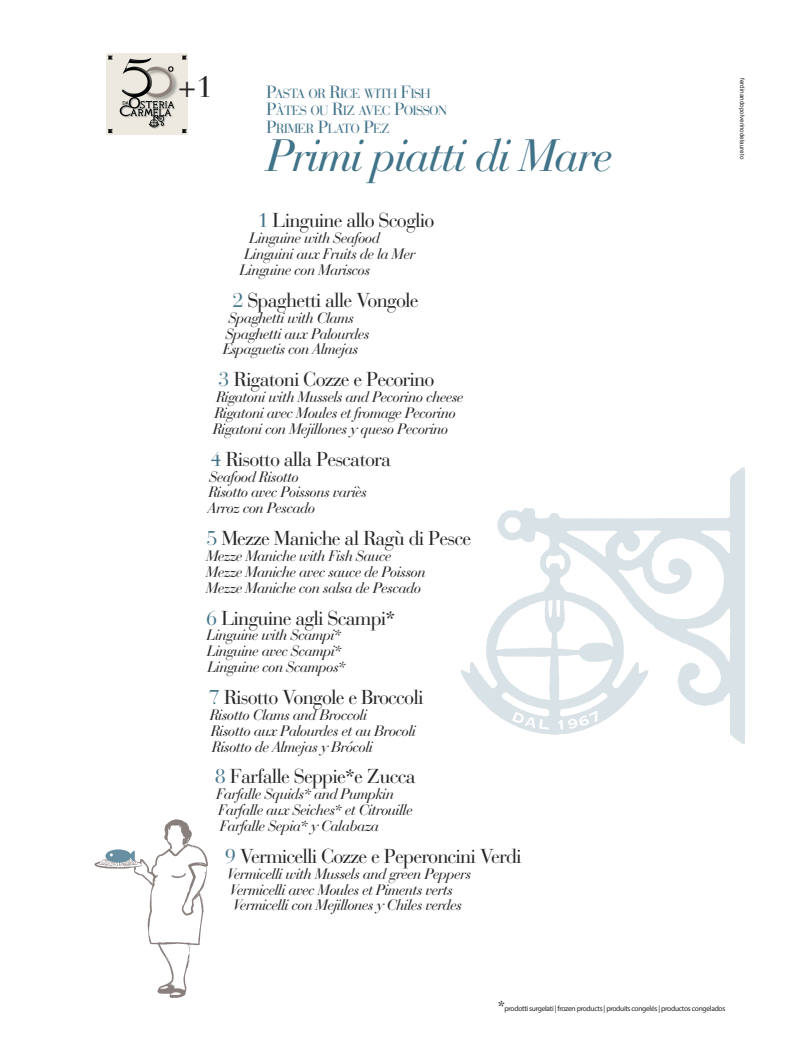
<style>
.page{position:relative;width:798px;height:1053px;background:#fff}
.page>*{position:absolute;margin:0;border:0;box-sizing:border-box;transform-origin:0 0}
.t1{font:italic 45px "Bauer Bodoni";letter-spacing:-.045em;color:#417389}
.t2{font:30px "Bauer Bodoni";color:#272627}
.t3{font:20px "Bauer Bodoni";letter-spacing:-.045em;color:#272627}
.t4{font:italic 15px/15.9px "Bauer Bodoni";letter-spacing:-.045em;color:#272627}
.t5{font:13.12px/17.5px "Bauer Bodoni";letter-spacing:-.06em;color:#417389}
.t6{font:7.5px "Myriad Pro";letter-spacing:-.04em;color:#272627}
.t7{font:6.25px "Helvetica";color:#272627}
.s1{font-size:17.5px}
.s2{color:#417389}
.s3{font-family:"Bauer Bodoni";font-size:15px}
</style>
<div class="page">
<img style="left:94px;top:819px;width:114px;height:179px">
<img style="left:461px;top:508px;width:193px;height:227px">
<svg style="left:105px;top:849px;width:30px;height:13px"></svg>
<img style="left:106px;top:53px;width:82px;height:82px">
<img style="left:654px;top:467px;width:90px;height:277px">
<svg style="left:658px;top:531px;width:14px;height:14px"></svg>
<svg style="left:658px;top:611px;width:14px;height:13px"></svg>
<svg style="left:658px;top:690px;width:14px;height:14px"></svg>
<h2 class="t2" style="left:178px;top:75px;width:36px">+1</h2>
<p class="t5" style="left:266px;top:86px;width:183px"><span class="s1">P</span>ASTA OR <span class="s1">R</span>ICE WITH <span class="s1">F</span>ISH<br><span class="s1">P</span>ÀTES OU <span class="s1">R</span>IZ AVEC <span class="s1">P</span>OISSON<br><span class="s1">P</span>RIMER <span class="s1">P</span>LATO <span class="s1">P</span>EZ</p>
<h1 class="t1" style="left:266px;top:140px;width:348px">Primi piatti di Mare</h1>
<h3 class="t3" style="left:257px;top:213px;width:178px"><span class="s2">1</span> Linguine allo Scoglio</h3>
<p class="t4" style="left:249px;top:232px;width:132px">Linguine with Seafood</p>
<p class="t4" style="left:244px;top:248px;width:173px">Linguini aux Fruits de la Mer</p>
<p class="t4" style="left:239px;top:264px;width:132px">Linguine con Mariscos</p>
<h3 class="t3" style="left:232px;top:293px;width:188px"><span class="s2">2</span> Spaghetti alle Vongole</h3>
<p class="t4" style="left:223px;top:311px;width:148px;text-indent:6px">Spaghetti with Clams<br>Spaghetti aux Palourdes<br>Espaguetis con Almejas</p>
<h3 class="t3" style="left:218px;top:372px;width:217px"><span class="s2">3</span> Rigatoni Cozze e Pecorino</h3>
<p class="t4" style="left:213px;top:391px;width:252px">Rigatoni with Mussels and Pecorino cheese<br>Rigatoni avec Moules et fromage Pecorino<br>Rigatoni con Mejillones y queso Pecorino</p>
<h3 class="t3" style="left:210px;top:451px;width:182px"><span class="s2">4</span> Risotto alla Pescatora</h3>
<p class="t4" style="left:207px;top:470px;width:161px">Seafood Risotto<br>Risotto avec Poissons variès<br>Arroz con Pescado</p>
<h3 class="t3" style="left:206px;top:531px;width:266px"><span class="s2">5</span> Mezze Maniche al Ragù di Pesce</h3>
<p class="t4" style="left:206px;top:549px;width:221px">Mezze Maniche with Fish Sauce<br>Mezze Maniche avec sauce de Poisson<br>Mezze Maniche con salsa de Pescado</p>
<h3 class="t3" style="left:206px;top:610px;width:191px"><span class="s2">6</span> Linguine agli Scampi*</h3>
<p class="t4" style="left:206px;top:629px;width:141px">Linguine with Scampi*<br>Linguine avec Scampi*<br>Linguine con Scampos*</p>
<h3 class="t3" style="left:209px;top:689px;width:216px"><span class="s2">7</span> Risotto Vongole e Broccoli</h3>
<p class="t4" style="left:210px;top:708px;width:208px">Risotto Clams and Broccoli<br>Risotto aux Palourdes et au Brocoli<br>Risotto de Almejas y Brócoli</p>
<h3 class="t3" style="left:215px;top:769px;width:202px"><span class="s2">8</span> Farfalle Seppie*e Zucca</h3>
<p class="t4" style="left:216px;top:788px;width:198px">Farfalle Squids* and Pumpkin<br>Farfalle aux Seiches* et Citrouille<br>Farfalle Sepia* y Calabaza</p>
<h3 class="t3" style="left:225px;top:848px;width:298px"><span class="s2">9</span> Vermicelli Cozze e Peperoncini Verdi</h3>
<p class="t4" style="left:227px;top:867px;width:245px">Vermicelli with Mussels and green Peppers<br>Vermicelli avec Moules et Piments verts<br>Vermicelli con Mejillones y Chiles verdes</p>
<p class="t7" style="left:744px;top:78px;width:82px;rotate:90deg">ferdinandopolverinodelaureto</p>
<p class="t6" style="left:497px;top:1005px;width:229px"><span class="s3">*</span>prodotti surgelati | frozen products | produits congelés | productos congelados</p>
</div>
